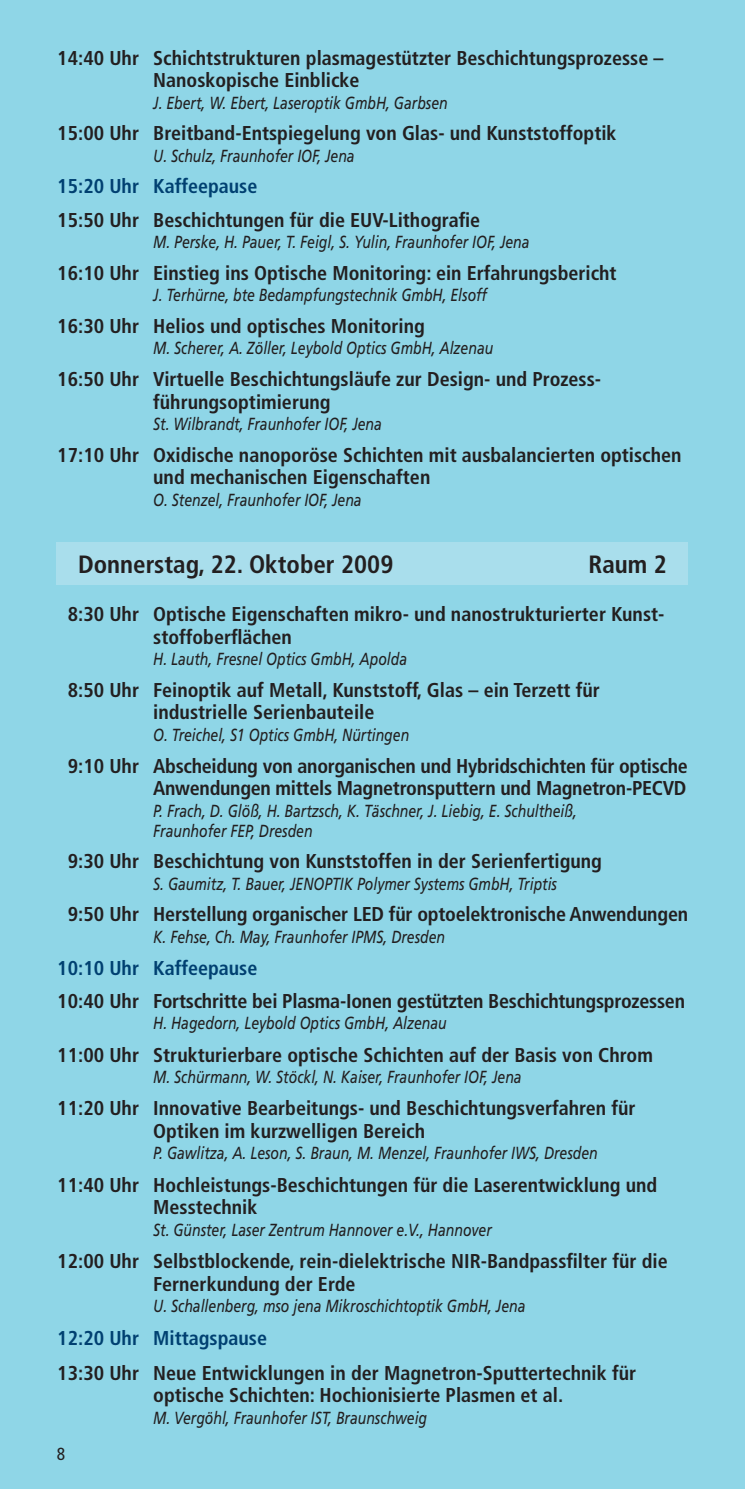
<style>
.page{position:relative;width:745px;height:1489px;background:#fff}
.page>*{position:absolute;margin:0;border:0;box-sizing:border-box;transform-origin:0 0}
.t1{font:700 condensed 25px "Frutiger";color:#231f20}
.t2{font:700 condensed 20px/22.5px "Frutiger";color:#231f20}
.t3{font:700 condensed 20px "Frutiger";color:#004071}
.t4{font:italic 17.5px/20px "Frutiger";color:#231f20;scale:.8 1}
.t5{font:condensed 17.5px "Frutiger";color:#231f20}
</style>
<div class="page">
<div style="left:0;top:0;width:744px;height:1488px;background:#8fd6e7"></div>
<div style="left:57px;top:542px;width:630px;height:43px;background:#a9deec"></div>
<p class="t2" style="left:153px;top:46px;width:511px;text-indent:-96px">14:40 Uhr Schichtstrukturen plasmagestützter Beschichtungsprozesse –<br>Nanoskopische Einblicke</p>
<p class="t4" style="left:153px;top:92px;width:369px">J. Ebert, W. Ebert, Laseroptik GmbH, Garbsen</p>
<p class="t2" style="left:57px;top:122px;width:560px">15:00 Uhr Breitband-Entspiegelung von Glas- und Kunststoffoptik</p>
<p class="t4" style="left:153px;top:145px;width:253px">U. Schulz, Fraunhofer IOF, Jena</p>
<p class="t3" style="left:57px;top:175px;width:201px">15:20 Uhr Kaffeepause</p>
<p class="t2" style="left:57px;top:208px;width:424px">15:50 Uhr Beschichtungen für die EUV-Lithografie</p>
<p class="t4" style="left:153px;top:232px;width:471px">M. Perske, H. Pauer, T. Feigl, S. Yulin, Fraunhofer IOF, Jena</p>
<p class="t2" style="left:57px;top:261px;width:560px">16:10 Uhr Einstieg ins Optische Monitoring: ein Erfahrungsbericht</p>
<p class="t4" style="left:153px;top:285px;width:418px">J. Terhürne, bte Bedampfungstechnik GmbH, Elsoff</p>
<p class="t2" style="left:57px;top:315px;width:369px">16:30 Uhr Helios und optisches Monitoring</p>
<p class="t4" style="left:153px;top:338px;width:426px">M. Scherer, A. Zöller, Leybold Optics GmbH, Alzenau</p>
<p class="t2" style="left:153px;top:368px;width:449px;text-indent:-96px">16:50 Uhr Virtuelle Beschichtungsläufe zur Design- und Prozess&shy;führungsoptimierung</p>
<p class="t4" style="left:153px;top:414px;width:287px">St. Wilbrandt, Fraunhofer IOF, Jena</p>
<p class="t2" style="left:153px;top:443px;width:529px;text-indent:-96px">17:10 Uhr Oxidische nanoporöse Schichten mit ausbalancierten optischen und mechanischen Eigenschaften</p>
<p class="t4" style="left:153px;top:489px;width:262px">O. Stenzel, Fraunhofer IOF, Jena</p>
<p class="t1" style="left:78px;top:549px;width:316px">Donnerstag, 22. Oktober 2009</p>
<p class="t1" style="left:588px;top:549px;width:80px">Raum 2</p>
<p class="t2" style="left:153px;top:603px;width:512px;text-indent:-85px">8:30 Uhr Optische Eigenschaften mikro- und nanostrukturierter Kunst&shy;stoffoberflächen</p>
<p class="t4" style="left:153px;top:649px;width:318px">H. Lauth, Fresnel Optics GmbH, Apolda</p>
<p class="t2" style="left:153px;top:678px;width:448px;text-indent:-85px">8:50 Uhr Feinoptik auf Metall, Kunststoff, Glas – ein Terzett für industrielle Serienbauteile</p>
<p class="t4" style="left:153px;top:724px;width:321px">O. Treichel, S1 Optics GmbH, Nürtingen</p>
<p class="t2" style="left:68px;top:754px;width:621px;text-align:right">9:10 Uhr Abscheidung von anorganischen und Hybridschichten für optische<br>Anwendungen mittels Magnetronsputtern und Magnetron-PECVD</p>
<p class="t4" style="left:153px;top:800px;width:531px">P. Frach, D. Glöß, H. Bartzsch, K. Täschner, J. Liebig, E. Schultheiß,<br>Fraunhofer FEP, Dresden</p>
<p class="t2" style="left:68px;top:850px;width:535px">9:30 Uhr Beschichtung von Kunststoffen in der Serienfertigung</p>
<p class="t4" style="left:153px;top:873px;width:506px">S. Gaumitz, T. Bauer, JENOPTIK Polymer Systems GmbH, Triptis</p>
<p class="t2" style="left:68px;top:903px;width:621px">9:50 Uhr Herstellung organischer LED für optoelektronische Anwendungen</p>
<p class="t4" style="left:153px;top:926px;width:366px">K. Fehse, Ch. May, Fraunhofer IPMS, Dresden</p>
<p class="t3" style="left:57px;top:955px;width:201px">10:10 Uhr Kaffeepause</p>
<p class="t2" style="left:57px;top:989px;width:628px">10:40 Uhr Fortschritte bei Plasma-Ionen gestützten Beschichtungsprozessen</p>
<p class="t4" style="left:153px;top:1012px;width:368px">H. Hagedorn, Leybold Optics GmbH, Alzenau</p>
<p class="t2" style="left:57px;top:1043px;width:596px">11:00 Uhr Strukturierbare optische Schichten auf der Basis von Chrom</p>
<p class="t4" style="left:153px;top:1066px;width:462px">M. Schürmann, W. Stöckl, N. Kaiser, Fraunhofer IOF, Jena</p>
<p class="t2" style="left:153px;top:1097px;width:483px;text-indent:-96px">11:20 Uhr Innovative Bearbeitungs- und Beschichtungsverfahren für<br>Optiken im kurzwelligen Bereich</p>
<p class="t4" style="left:153px;top:1143px;width:556px">P. Gawlitza, A. Leson, S. Braun, M. Menzel, Fraunhofer IWS, Dresden</p>
<p class="t2" style="left:153px;top:1173px;width:505px;text-indent:-96px">11:40 Uhr Hochleistungs-Beschichtungen für die Laserentwicklung und<br>Messtechnik</p>
<p class="t4" style="left:153px;top:1219px;width:424px">St. Günster, Laser Zentrum Hannover e.V., Hannover</p>
<p class="t2" style="left:153px;top:1249px;width:515px;text-indent:-96px">12:00 Uhr Selbstblockende, rein-dielektrische NIR-Bandpassfilter für die<br>Fernerkundung der Erde</p>
<p class="t4" style="left:153px;top:1295px;width:466px">U. Schallenberg, mso jena Mikroschichtoptik GmbH, Jena</p>
<p class="t3" style="left:57px;top:1325px;width:211px">12:20 Uhr Mittagspause</p>
<p class="t2" style="left:153px;top:1361px;width:484px;text-indent:-96px">13:30 Uhr Neue Entwicklungen in der Magnetron-Sputtertechnik für optische Schichten: Hochionisierte Plasmen et al.</p>
<p class="t4" style="left:153px;top:1407px;width:343px">M. Vergöhl, Fraunhofer IST, Braunschweig</p>
<p class="t5" style="left:57px;top:1443px;width:10px">8</p>
</div>
